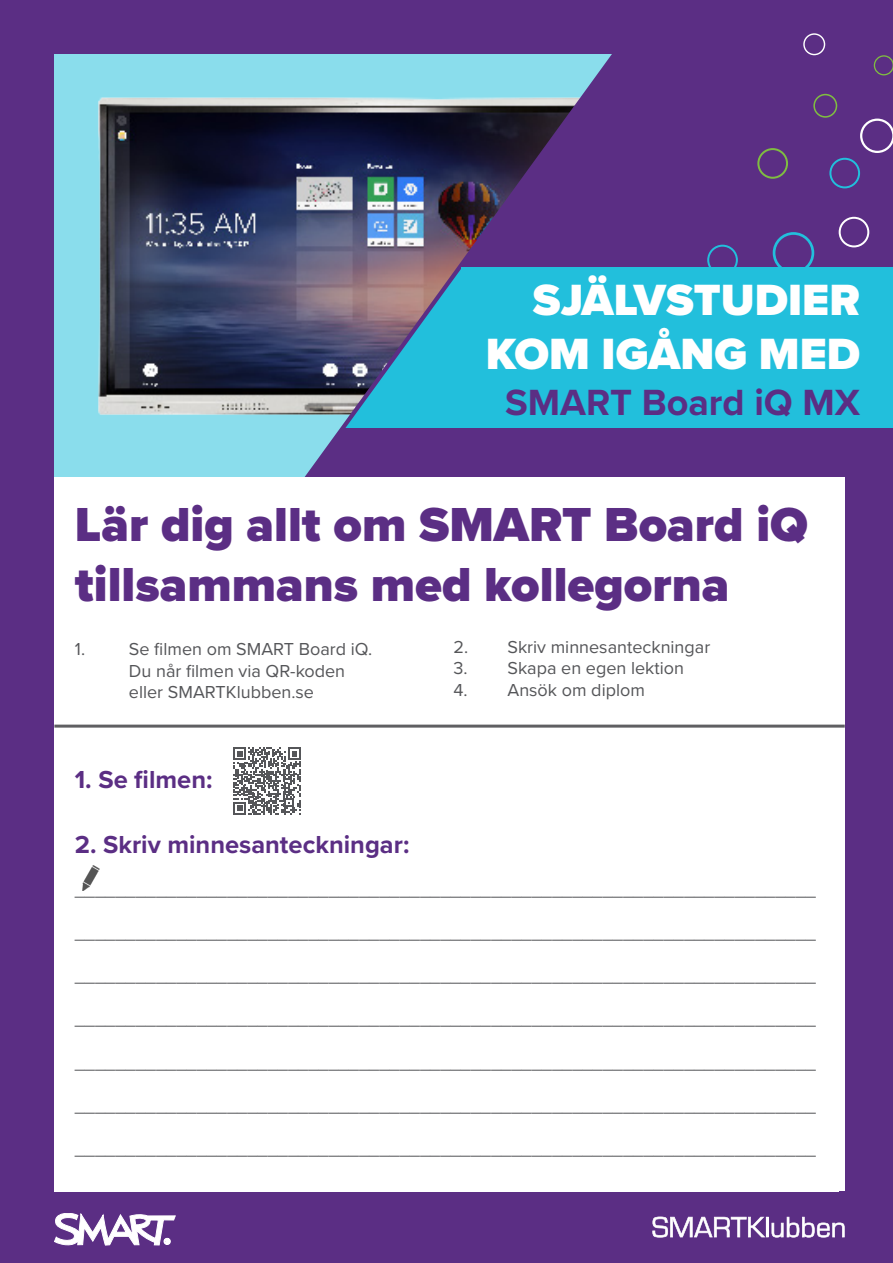
<style>
.page{position:relative;width:893px;height:1263px;background:#5b2e84}
.page>*{position:absolute;margin:0;border:0;box-sizing:border-box;transform-origin:0 0}
.t1{font:900 49.5px/59.4px "Proxima Nova";color:#5b2e84}
.t2{font:900 45.3px/54.4px "Proxima Nova";color:#fff;text-align:right}
.t3{font:700 37.8px "Proxima Nova";color:#5b2e84}
.t4{font:700 25.5px "Proxima Nova";color:#5b2e84}
.t5{font:18px/21.6px "Proxima Nova";color:#555659}
</style>
<div class="page">
<div style="left:54px;top:54px;width:839px;height:460px;background:#8addec"></div>
<img style="left:98px;top:97px;width:176px;height:318px">
<svg style="left:274px;top:33px;width:619px;height:481px"></svg>
<svg style="left:345px;top:267px;width:117px;height:161px;background:#5494ac"></svg>
<div style="left:773px;top:232px;width:41px;height:42px;border:3px solid #22bfdc;border-radius:50%"></div>
<div style="left:462px;top:267px;width:431px;height:161px;background:#22bfdc"></div>
<svg style="left:874px;top:55px;width:19px;height:20px"></svg>
<div style="left:757px;top:148px;width:31px;height:31px;border:2px solid #7fbd41;border-radius:50%"></div>
<div style="left:707px;top:245px;width:31px;height:30px;border:2px solid #22bfdc;border-radius:50%"></div>
<div style="left:813px;top:94px;width:24px;height:24px;border:2px solid #7fbd41;border-radius:50%"></div>
<div style="left:839px;top:217px;width:30px;height:30px;border:2px solid #fff;border-radius:50%"></div>
<div style="left:803px;top:33px;width:22px;height:22px;border:1px solid #fff;border-radius:50%"></div>
<div style="left:829px;top:158px;width:31px;height:30px;border:2px solid #22bfdc;border-radius:50%"></div>
<svg style="left:860px;top:119px;width:33px;height:34px"></svg>
<div style="left:342px;top:428px;width:551px;height:73px;background:#5b2e84"></div>
<svg style="left:54px;top:1213px;width:122px;height:32px"></svg>
<svg style="left:652px;top:1216px;width:193px;height:21px"></svg>
<div style="left:54px;top:477px;width:791px;height:714px;background:#fff"></div>
<hr style="left:54px;top:725px;width:791px;height:3px;background:#5f5f62">
<svg style="left:234px;top:747px;width:67px;height:67px"></svg>
<img style="left:82px;top:865px;width:18px;height:25px">
<p class="t2" style="left:486px;top:272px;width:376px">SJÄLVSTUDIER<br>KOM IGÅNG MED</p>
<p class="t3" style="left:505px;top:374px;width:356px">SMART Board iQ MX</p>
<p class="t1" style="left:75px;top:495px;width:735px">Lär dig allt om SMART Board iQ tillsammans med kollegorna</p>
<p class="t5" style="left:75px;top:638px;width:12px">1.</p>
<p class="t5" style="left:129px;top:638px;width:245px">Se filmen om SMART Board iQ.</p>
<p class="t5" style="left:129px;top:659px;width:218px">Du når filmen via QR-koden eller SMARTKlubben.se</p>
<p class="t5" style="left:453px;top:635px;width:258px">2. Skriv minnesanteckningar</p>
<p class="t5" style="left:453px;top:657px;width:232px">3. Skapa en egen lektion</p>
<p class="t5" style="left:453px;top:678px;width:193px">4. Ansök om diplom</p>
<p class="t4" style="left:75px;top:760px;width:139px">1. Se filmen:</p>
<p class="t4" style="left:75px;top:825px;width:336px">2. Skriv minnesanteckningar:</p>
<p class="t5" style="left:75px;top:878px;width:743px">_________________________________________________________________________</p>
<p class="t5" style="left:75px;top:921px;width:743px">_________________________________________________________________________</p>
<p class="t5" style="left:75px;top:964px;width:743px">_________________________________________________________________________</p>
<p class="t5" style="left:75px;top:1008px;width:743px">_________________________________________________________________________</p>
<p class="t5" style="left:75px;top:1051px;width:743px">_________________________________________________________________________</p>
<p class="t5" style="left:75px;top:1094px;width:743px">_________________________________________________________________________</p>
<p class="t5" style="left:75px;top:1137px;width:743px">_________________________________________________________________________</p>
</div>
